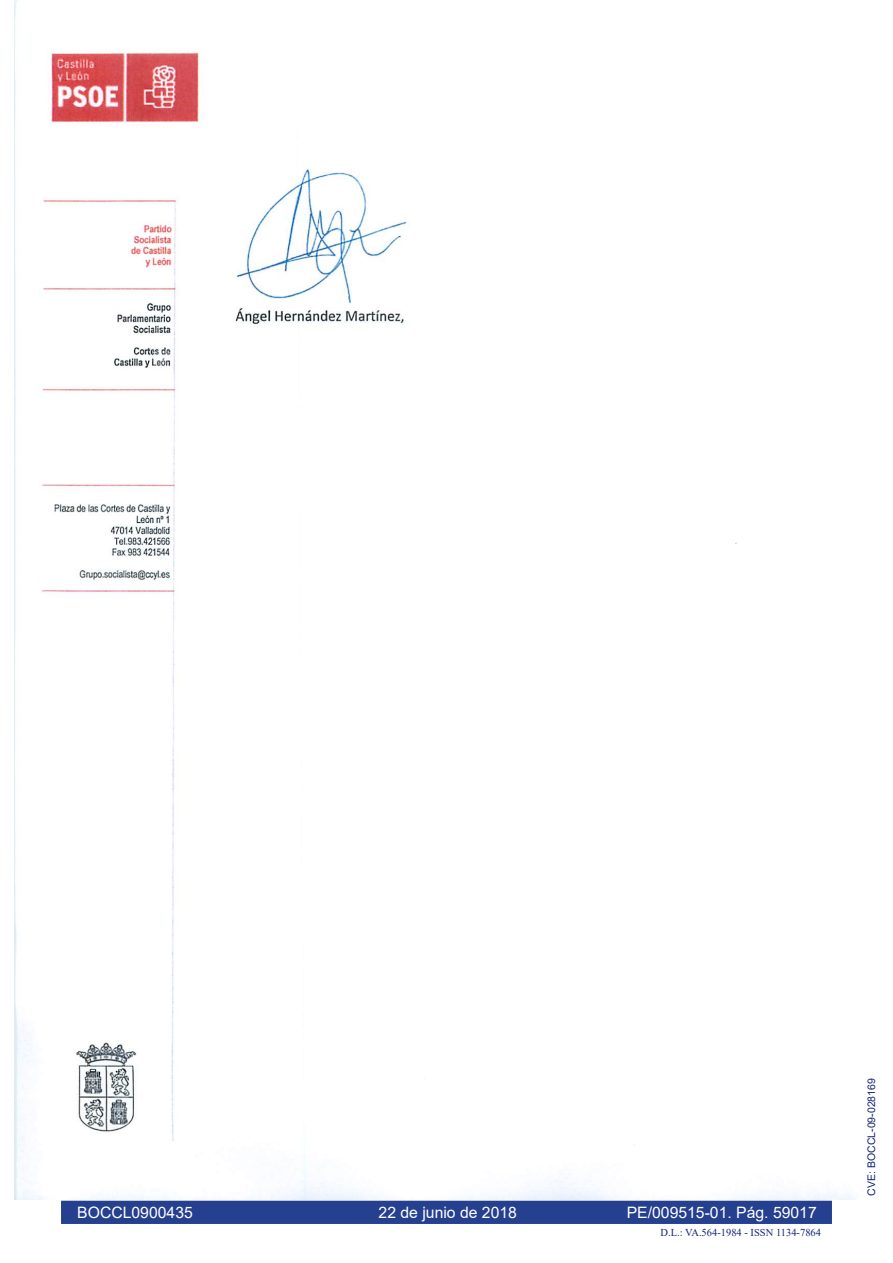
<style>
.page{position:relative;width:893px;height:1263px;background:#fff}
.page>*{position:absolute;margin:0;border:0;box-sizing:border-box;transform-origin:0 0}
.t1{font:15.75px "Arial";color:#fff}
.t2{font:10.5px "Times New Roman";color:#132477}
.t3{font:10.5px "Arial";color:#132477}
</style>
<div class="page">
<div style="left:60px;top:1200px;width:773px;height:25px;background:#25408f"></div>
<div style="left:60px;top:1199px;width:773px;height:26px;border:2px solid #fff"></div>
<img style="left:15px;top:0;width:840px;height:1200px">
<p class="t1" style="left:77px;top:1202px;width:117px">BOCCL0900435</p>
<p class="t1" style="left:379px;top:1202px;width:140px">22 de junio de 2018</p>
<p class="t1" style="left:627px;top:1202px;width:192px">PE/009515-01. Pág. 59017</p>
<p class="t2" style="left:661px;top:1225px;width:162px">D.L.: VA.564-1984 - ISSN 1134-7864</p>
<p class="t3" style="left:864px;top:1195px;width:119px;rotate:-90deg">CVE: BOCCL-09-028169</p>
</div>
